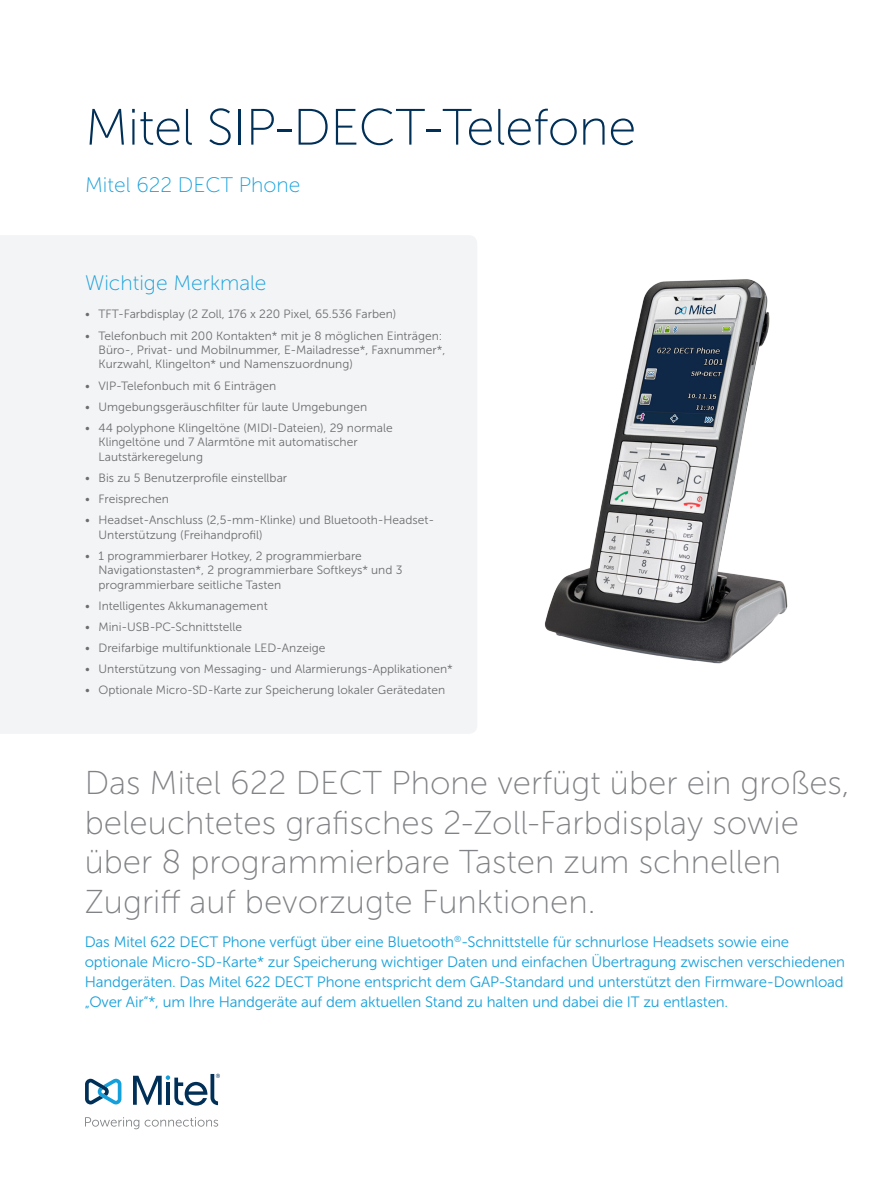
<style>
.page{position:relative;width:893px;height:1187px;background:#fff}
.page>*{position:absolute;margin:0;border:0;box-sizing:border-box;transform-origin:0 0}
.Main_Heading{font:51px "Museo Sans 100";letter-spacing:-.01em;color:#002f57}
.Intro_heading{font:33px/39.6px "Museo Sans 100";color:#808285}
.Main_Subhead{font:21px "Museo Sans 100";color:#16a0db}
.Intro_paragraph{font:15px/20.2px "Museo Sans 300";letter-spacing:-.01em;color:#16a0db}
.t1{font:12px/14.4px "Museo Sans 300";color:#6c6d70}
</style>
<div class="page">
<svg style="left:85px;top:1117px;width:54px;height:12px"></svg>
<svg style="left:145px;top:1117px;width:73px;height:9px"></svg>
<svg style="left:85px;top:1078px;width:36px;height:26px"></svg>
<svg style="left:133px;top:1073px;width:87px;height:32px"></svg>
<div style="left:0;top:236px;width:477px;height:497px;background:#f3f4f5"></div>
<img style="left:544px;top:279px;width:244px;height:385px">
<p class="Main_Heading" style="left:85px;top:100px;width:553px">Mitel SIP-DECT-Telefone</p>
<p class="Main_Subhead" style="left:85px;top:173px;width:217px">Mitel 622 DECT Phone</p>
<p class="Main_Subhead" style="left:85px;top:272px;width:183px">Wichtige Merkmale</p>
<p class="t1" style="left:85px;top:307px;width:313px">• TFT-Farbdisplay (2 Zoll, 176 x 220 Pixel, 65.536 Farben)</p>
<p class="t1" style="left:99px;top:328px;width:348px;text-indent:-14px">• Telefonbuch mit 200 Kontakten* mit je 8 möglichen Einträgen:<br>Büro-, Privat- und Mobilnummer, E-Mailadresse*, Faxnummer*,<br>Kurzwahl, Klingelton* und Namenszuordnung)</p>
<p class="t1" style="left:85px;top:378px;width:193px">• VIP-Telefonbuch mit 6 Einträgen</p>
<p class="t1" style="left:85px;top:399px;width:284px">• Umgebungsgeräuschfilter für laute Umgebungen</p>
<p class="t1" style="left:99px;top:420px;width:296px;text-indent:-14px">• 44 polyphone Klingeltöne (MIDI-Dateien), 29 normale<br>Klingeltöne und 7 Alarmtöne mit automatischer<br>Lautstärkeregelung</p>
<p class="t1" style="left:85px;top:470px;width:204px">• Bis zu 5 Benutzerprofile einstellbar</p>
<p class="t1" style="left:85px;top:491px;width:85px">• Freisprechen</p>
<p class="t1" style="left:99px;top:513px;width:337px;text-indent:-14px">• Headset-Anschluss (2,5-mm-Klinke) und Bluetooth-Headset-<br>Unterstützung (Freihandprofil)</p>
<p class="t1" style="left:99px;top:548px;width:305px;text-indent:-14px">• 1 programmierbarer Hotkey, 2 programmierbare<br>Navigationstasten*, 2 programmierbare Softkeys* und 3 programmierbare seitliche Tasten</p>
<p class="t1" style="left:85px;top:598px;width:184px">• Intelligentes Akkumanagement</p>
<p class="t1" style="left:85px;top:619px;width:159px">• Mini-USB-PC-Schnittstelle</p>
<p class="t1" style="left:85px;top:640px;width:242px">• Dreifarbige multifunktionale LED-Anzeige</p>
<p class="t1" style="left:85px;top:662px;width:369px">• Unterstützung von Messaging- und Alarmierungs-Applikationen*</p>
<p class="t1" style="left:85px;top:683px;width:362px">• Optionale Micro-SD-Karte zur Speicherung lokaler Gerätedaten</p>
<p class="Intro_heading" style="left:85px;top:763px;width:767px">Das Mitel 622 DECT Phone verfügt über ein großes, beleuchtetes grafisches 2-Zoll-Farbdisplay sowie über 8 programmierbare Tasten zum schnellen Zugriff auf bevorzugte Funktionen.</p>
<p class="Intro_paragraph" style="left:85px;top:931px;width:762px">Das Mitel 622 DECT Phone verfügt über eine Bluetooth<sup>®</sup>-Schnittstelle für schnurlose Headsets sowie eine optionale Micro-SD-Karte* zur Speicherung wichtiger Daten und einfachen Übertragung zwischen verschiedenen Handgeräten. Das Mitel 622 DECT Phone entspricht dem GAP-Standard und unterstützt den Firmware-Download „Over Air“*, um Ihre Handgeräte auf dem aktuellen Stand zu halten und dabei die IT zu entlasten.</p>
</div>
